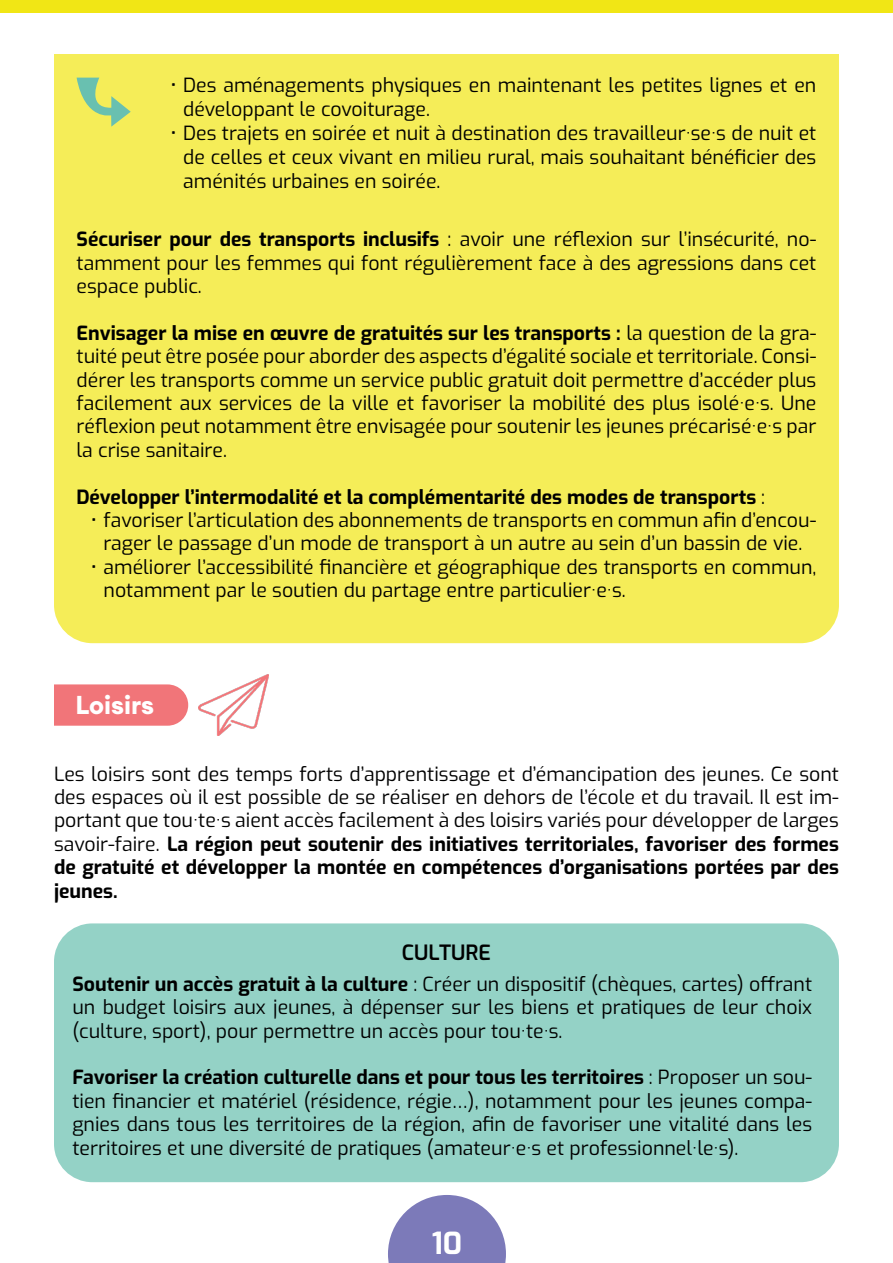
<style>
.page{position:relative;width:893px;height:1263px;background:#fff}
.page>*{position:absolute;margin:0;border:0;box-sizing:border-box;transform-origin:0 0}
.t1{font:700 30px "Exo";color:#fff}
.t2{font:700 25.5px "Euclid Circular A";color:#fff}
.t3{font:600 21px "Exo";color:#000}
.t4{font:19.5px/23.4px "Exo";color:#000;text-align:justify}
.t5{font:700 19.5px "Exo";color:#000}
.s1{font-weight:700}
.s2{font-weight:400}
</style>
<div class="page">
<svg style="left:388px;top:1195px;width:118px;height:68px"></svg>
<div style="left:54px;top:54px;width:785px;height:589px;background:#f5ed58"></div>
<svg style="left:77px;top:78px;width:54px;height:49px;background:#c6dd75"></svg>
<svg style="left:54px;top:684px;width:134px;height:42px;background:#f17b7f"></svg>
<div style="left:54px;top:923px;width:785px;height:259px;background:#94d2c6;border-radius:38px"></div>
<img style="left:199px;top:674px;width:70px;height:62px">
<div style="left:0;top:0;width:893px;height:13px;background:#f1e615"></div>
<p class="t4" style="left:183px;top:72px;width:635px;line-height:24px;text-indent:-13px">• Des aménagements physiques en maintenant les petites lignes et en développant le covoiturage.</p>
<p class="t4" style="left:183px;top:120px;width:635px;line-height:24px;text-indent:-13px">• Des trajets en soirée et nuit à destination des travailleur·se·s de nuit et de celles et ceux vivant en milieu rural, mais souhaitant bénéficier des aménités urbaines en soirée.</p>
<p class="t4" style="left:77px;top:226px;width:741px"><span class="s1">Sécuriser pour des transports inclusifs</span> : avoir une réflexion sur l’insécurité, no&shy;tamment pour les femmes qui font régulièrement face à des agressions dans cet espace public.</p>
<p class="t4" style="left:77px;top:320px;width:741px"><span class="s1">Envisager la mise en œuvre de gratuités sur les transports :</span> la question de la gra&shy;tuité peut être posée pour aborder des aspects d’égalité sociale et territoriale. Consi&shy;dérer les transports comme un service public gratuit doit permettre d’accéder plus facilement aux services de la ville et favoriser la mobilité des plus isolé·e·s. Une réflexion peut notamment être envisagée pour soutenir les jeunes précarisé·e·s par la crise sanitaire.</p>
<p class="t5" style="left:77px;top:482px;width:690px">Développer l’intermodalité et la complémentarité des modes de transports <span class="s2">:</span></p>
<p class="t4" style="left:91px;top:507px;width:727px;text-align:center">• favoriser l’articulation des abonnements de transports en commun afin d’encou&shy;rager le passage d’un mode de transport à un autre au sein d’un bassin de vie.</p>
<p class="t4" style="left:104px;top:554px;width:714px;text-indent:-13px">• améliorer l’accessibilité financière et géographique des transports en commun, notamment par le soutien du partage entre particulier·e·s.</p>
<h2 class="t2" style="left:75px;top:688px;width:80px">Loisirs</h2>
<p class="t4" style="left:54px;top:761px;width:786px">Les loisirs sont des temps forts d’apprentissage et d’émancipation des jeunes. Ce sont des espaces où il est possible de se réaliser en dehors de l’école et du travail. Il est im&shy;portant que tou·te·s aient accès facilement à des loisirs variés pour développer de larges savoir-faire. <span class="s1">La région peut soutenir des initiatives territoriales, favoriser des formes de gratuité et développer la montée en compétences d’organisations portées par des jeunes.</span></p>
<p class="t3" style="left:402px;top:937px;width:91px">CULTURE</p>
<p class="t4" style="left:72px;top:971px;width:741px"><span class="s1">Soutenir un accès gratuit à la culture</span> : Créer un dispositif (chèques, cartes) offrant un budget loisirs aux jeunes, à dépenser sur les biens et pratiques de leur choix (culture, sport), pour permettre un accès pour tou·te·s.</p>
<p class="t4" style="left:72px;top:1065px;width:741px"><span class="s1">Favoriser la création culturelle dans et pour tous les territoires</span> : Proposer un sou&shy;tien financier et matériel (résidence, régie…), notamment pour les jeunes compa&shy;gnies dans tous les territoires de la région, afin de favoriser une vitalité dans les territoires et une diversité de pratiques (amateur·e·s et professionnel·le·s).</p>
<h1 class="t1" style="left:432px;top:1221px;width:32px">10</h1>
</div>
